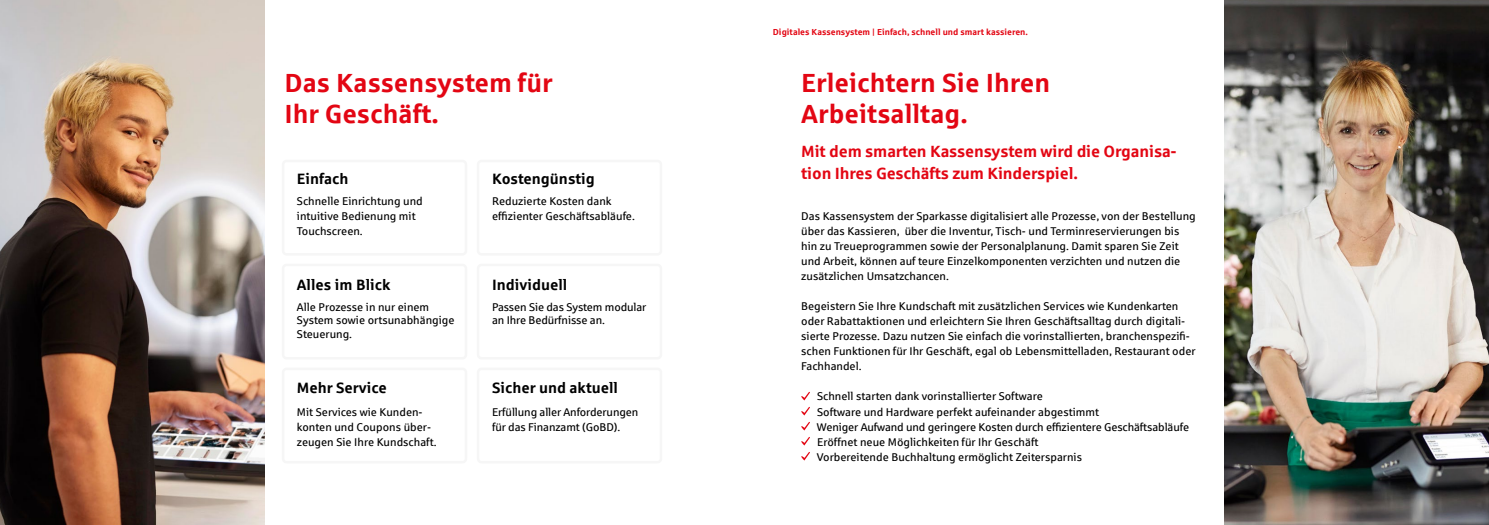
<style>
.page{position:relative;width:1489px;height:525px;background:#fff}
.page>*{position:absolute;margin:0;border:0;box-sizing:border-box;transform-origin:0 0}
.t1{font:700 26.25px/31.5px "Sparkasse Rg";color:#e30613}
.t2{font:700 16.25px/22.5px "Sparkasse Rg";letter-spacing:-.01em;color:#e30613}
.t3{font:700 15px "Sparkasse Rg";color:#000}
.t4{font:11.25px/15px "Sparkasse Rg";color:#000}
.t5{font:700 8.75px "Sparkasse Rg";color:#e30613}
</style>
<div class="page">
<img style="left:0;top:0;width:265px;height:524px">
<div style="left:282px;top:263px;width:185px;height:96px;border:2px solid #f6f6f6;border-radius:4px"></div>
<div style="left:282px;top:367px;width:185px;height:96px;border:2px solid #f6f6f6;border-radius:4px"></div>
<div style="left:282px;top:160px;width:185px;height:95px;border:2px solid #f6f6f6;border-radius:4px"></div>
<div style="left:477px;top:263px;width:185px;height:96px;border:2px solid #f6f6f6;border-radius:4px"></div>
<div style="left:477px;top:367px;width:185px;height:96px;border:2px solid #f6f6f6;border-radius:4px"></div>
<div style="left:477px;top:160px;width:185px;height:95px;border:2px solid #f6f6f6;border-radius:4px"></div>
<img style="left:1224px;top:0;width:264px;height:524px">
<svg style="left:801px;top:391px;width:9px;height:9px"></svg>
<svg style="left:801px;top:406px;width:9px;height:9px"></svg>
<svg style="left:801px;top:421px;width:9px;height:9px"></svg>
<svg style="left:801px;top:437px;width:9px;height:8px"></svg>
<svg style="left:801px;top:452px;width:9px;height:8px"></svg>
<h1 class="t1" style="left:284px;top:66px;width:270px">Das Kassensystem für<br>Ihr Geschäft.</h1>
<h3 class="t3" style="left:297px;top:169px;width:53px">Einfach</h3>
<p class="t4" style="left:297px;top:193px;width:127px">Schnelle Einrichtung und intuitive Bedienung mit<br>Touchscreen.</p>
<h3 class="t3" style="left:297px;top:275px;width:95px">Alles im Blick</h3>
<p class="t4" style="left:297px;top:299px;width:159px;line-height:13.5px">Alle Prozesse in nur einem<br>System sowie ortsunabhängige<br>Steuerung.</p>
<h3 class="t3" style="left:297px;top:378px;width:91px">Mehr Service</h3>
<p class="t4" style="left:297px;top:403px;width:141px">Mit Services wie Kunden&shy;konten und Coupons über&shy;zeugen Sie Ihre Kundschaft.</p>
<h3 class="t3" style="left:492px;top:169px;width:104px">Kostengünstig</h3>
<p class="t4" style="left:492px;top:193px;width:144px">Reduzierte Kosten dank effizienter Geschäftsabläufe.</p>
<h3 class="t3" style="left:492px;top:275px;width:77px">Individuell</h3>
<p class="t4" style="left:492px;top:299px;width:156px;line-height:13.5px">Passen Sie das System modular an Ihre Bedürfnisse an.</p>
<h3 class="t3" style="left:492px;top:378px;width:127px">Sicher und aktuell</h3>
<p class="t4" style="left:492px;top:403px;width:148px">Erfüllung aller Anforderungen für das Finanzamt (GoBD).</p>
<p class="t5" style="left:772px;top:26px;width:257px">Digitales Kassensystem | Einfach, schnell und smart kassieren.</p>
<h1 class="t1" style="left:801px;top:66px;width:250px">Erleichtern Sie Ihren<br>Arbeitsalltag.</h1>
<h2 class="t2" style="left:801px;top:139px;width:377px">Mit dem smarten Kassensystem wird die Organisa&shy;tion Ihres Geschäfts zum Kinderspiel.</h2>
<p class="t4" style="left:801px;top:208px;width:396px">Das Kassensystem der Sparkasse digitalisiert alle Prozesse, von der Bestellung über das Kassieren, über die Inventur, Tisch- und Terminreservierungen bis hin zu Treueprogrammen sowie der Personalplanung. Damit sparen Sie Zeit und Arbeit, können auf teure Einzelkomponenten verzichten und nutzen die zusätzlichen Umsatzchancen.</p>
<p class="t4" style="left:801px;top:298px;width:396px">Begeistern Sie Ihre Kundschaft mit zusätzlichen Services wie Kundenkarten oder Rabattaktionen und erleichtern Sie Ihren Geschäftsalltag durch digitali&shy;sierte Prozesse. Dazu nutzen Sie einfach die vorinstallierten, branchenspezifi&shy;schen Funktionen für Ihr Geschäft, egal ob Lebensmittelladen, Restaurant oder Fachhandel.</p>
<p class="t4" style="left:816px;top:388px;width:373px">Schnell starten dank vorinstallierter Software<br>Software und Hardware perfekt aufeinander abgestimmt<br>Weniger Aufwand und geringere Kosten durch effizientere Geschäftsabläufe Eröffnet neue Möglichkeiten für Ihr Geschäft<br>Vorbereitende Buchhaltung ermöglicht Zeitersparnis</p>
</div>
